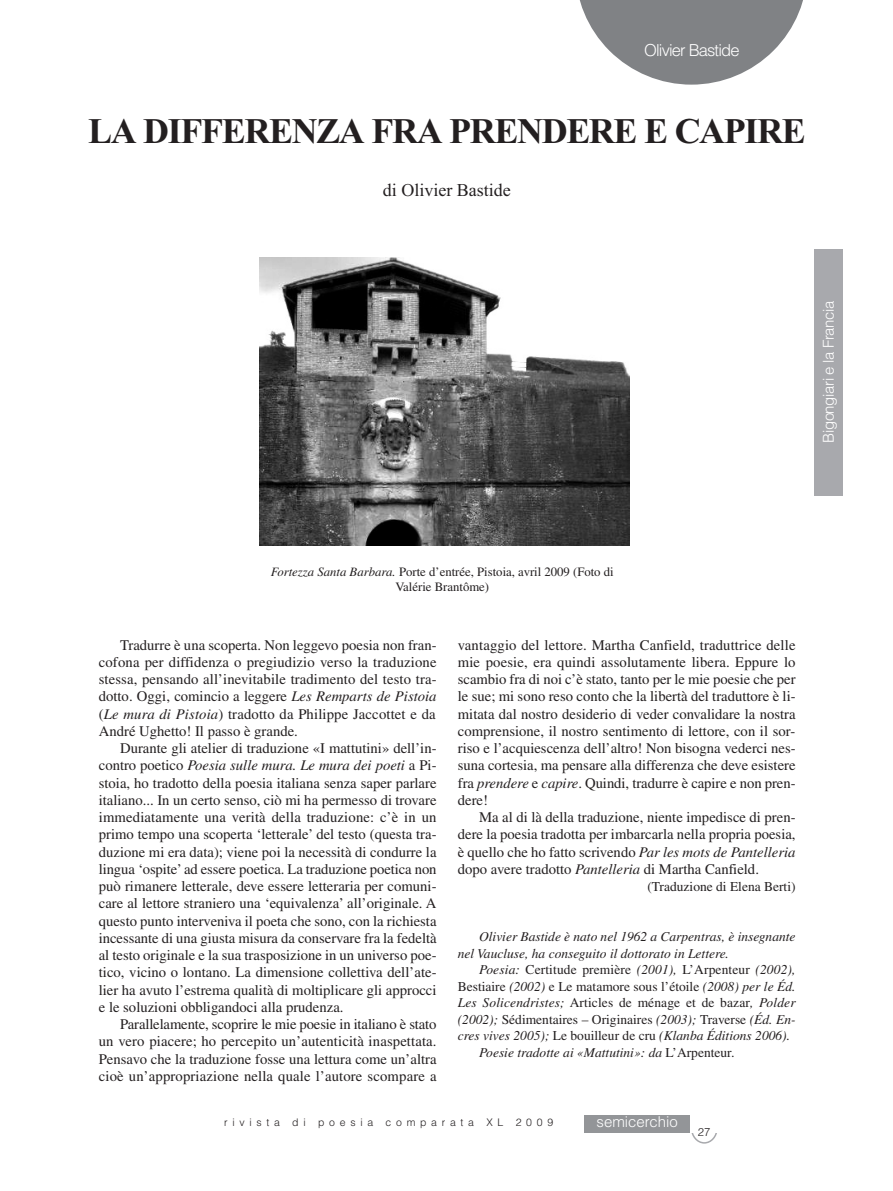
<style>
.page{position:relative;width:893px;height:1191px;background:#fff}
.page>*{position:absolute;margin:0;border:0;box-sizing:border-box;transform-origin:0 0}
.t1{font:700 36px "Times New Roman";letter-spacing:-.04em;color:#231f20}
.t2{font:18px "Times New Roman";color:#231f20}
.t3{font:300 16.5px "Helvetica";letter-spacing:-.05em;color:#fff}
.t4{font:300 15px "Helvetica";letter-spacing:-.025em;color:#fff}
.t5{font:300 15px "Helvetica";color:#fff}
.t6{font:14.7px/17.2px "Times";color:#231f20;text-align:justify}
.t7{font:italic 13.5px/16.5px "Times";color:#231f20}
.t8{font:13.5px "Times";color:#231f20}
.t9{font:12.75px/15px "Times";color:#231f20;text-align:center}
.t10{font:300 11.25px "Helvetica";color:#231f20}
.t11{font:300 10.5px "Helvetica";letter-spacing:.45em;color:#231f20}
.s1{font-style:italic}
.s2{font-style:normal}
</style>
<div class="page">
<svg style="left:579px;top:0;width:224px;height:85px"></svg>
<div style="left:814px;top:249px;width:29px;height:246px;background:#a8a9ad"></div>
<div style="left:584px;top:1115px;width:106px;height:17px;background:#939598"></div>
<svg style="left:691px;top:1133px;width:26px;height:10px"></svg>
<img style="left:260px;top:258px;width:369px;height:287px">
<p class="t3" style="left:644px;top:40px;width:97px">Olivier Bastide</p>
<h1 class="t1" style="left:88px;top:110px;width:719px">LA DIFFERENZA FRA PRENDERE E CAPIRE</h1>
<p class="t2" style="left:383px;top:180px;width:129px">di Olivier Bastide</p>
<p class="t4" style="left:820px;top:443px;width:144px;rotate:-90deg">Bigongiari e la Francia</p>
<p class="t9" style="left:271px;top:565px;width:344px"><span class="s1">Fortezza Santa Barbara.</span> Porte d’entrée, Pistoia, avril 2009 (Foto di<br>Valérie Brantôme)</p>
<p class="t6" style="left:99px;top:637px;width:339px;text-indent:21px">Tradurre è una scoperta. Non leggevo poesia non fran&shy;cofona per diffidenza o pregiudizio verso la traduzione stessa, pensando all’inevitabile tradimento del testo tra&shy;dotto. Oggi, comincio a leggere <span class="s1">Les Remparts de Pistoia </span>(<span class="s1">Le mura di Pistoia</span>) tradotto da Philippe Jaccottet e da André Ughetto! Il passo è grande.</p>
<p class="t6" style="left:99px;top:741px;width:339px;text-indent:21px">Durante gli atelier di traduzione «I mattutini» dell’in&shy;contro poetico <span class="s1">Poesia sulle mura. Le mura dei poeti</span> a Pi&shy;stoia, ho tradotto della poesia italiana senza saper parlare italiano... In un certo senso, ciò mi ha permesso di trovare immediatamente una verità della traduzione: c’è in un primo tempo una scoperta ‘letterale’ del testo (questa tra&shy;duzione mi era data); viene poi la necessità di condurre la lingua ‘ospite’ ad essere poetica. La traduzione poetica non può rimanere letterale, deve essere letteraria per comuni&shy;care al lettore straniero una ‘equivalenza’ all’originale. A questo punto interveniva il poeta che sono, con la richiesta incessante di una giusta misura da conservare fra la fedeltà al testo originale e la sua trasposizione in un universo poe&shy;tico, vicino o lontano. La dimensione collettiva dell’ate&shy;lier ha avuto l’estrema qualità di moltiplicare gli approcci e le soluzioni obbligandoci alla prudenza.</p>
<p class="t6" style="left:99px;top:1017px;width:339px;text-indent:21px">Parallelamente, scoprire le mie poesie in italiano è stato un vero piacere; ho percepito un’autenticità inaspettata.<br>Pensavo che la traduzione fosse una lettura come un’altra cioè un’appropriazione nella quale l’autore scompare a</p>
<p class="t6" style="left:458px;top:637px;width:339px">vantaggio del lettore. Martha Canfield, traduttrice delle mie poesie, era quindi assolutamente libera. Eppure lo scambio fra di noi c’è stato, tanto per le mie poesie che per le sue; mi sono reso conto che la libertà del traduttore è li&shy;mitata dal nostro desiderio di veder convalidare la nostra comprensione, il nostro sentimento di lettore, con il sor&shy;riso e l’acquiescenza dell’altro! Non bisogna vederci nes&shy;suna cortesia, ma pensare alla differenza che deve esistere fra <span class="s1">prendere</span> e <span class="s1">capire</span>. Quindi, tradurre è capire e non pren&shy;dere!</p>
<p class="t6" style="left:458px;top:810px;width:339px;text-indent:21px">Ma al di là della traduzione, niente impedisce di pren&shy;dere la poesia tradotta per imbarcarla nella propria poesia, è quello che ho fatto scrivendo <span class="s1">Par les mots de Pantelleria </span>dopo avere tradotto <span class="s1">Pantelleria</span> di Martha Canfield.</p>
<p class="t8" style="left:647px;top:882px;width:150px">(Traduzione di Elena Berti)</p>
<p class="t7" style="left:458px;top:930px;width:339px;text-indent:21px">Olivier Bastide è nato nel 1962 a Carpentras, è insegnante nel Vaucluse, ha conseguito il dottorato in Lettere.</p>
<p class="t8" style="left:479px;top:965px;width:318px"><span class="s1">Poesia:</span> Certitude première <span class="s1">(2001),</span> L’Arpenteur <span class="s1">(2002),</span></p>
<p class="t8" style="left:458px;top:981px;width:339px">Bestiaire <span class="s1">(2002)</span> e Le matamore sous l’étoile <span class="s1">(2008) per le Éd.</span></p>
<p class="t7" style="left:458px;top:996px;width:339px">Les Solicendristes; <span class="s2">Articles de ménage et de bazar</span>, Polder</p>
<p class="t8" style="left:458px;top:1014px;width:339px"><span class="s1">(2002);</span> Sédimentaires – Originaires <span class="s1">(2003);</span> Traverse <span class="s1">(Éd. En-</span></p>
<p class="t7" style="left:458px;top:1029px;width:334px">cres vives 2005); <span class="s2">Le bouilleur de cru</span> (Klanba Éditions 2006).</p>
<p class="t7" style="left:479px;top:1045px;width:257px">Poesie tradotte ai «Mattutini»: da <span class="s2">L’Arpenteur</span>.</p>
<p class="t11" style="left:224px;top:1115px;width:331px">rivista di poesia comparata XL 2009</p>
<p class="t5" style="left:597px;top:1113px;width:83px">semicerchio</p>
<p class="t10" style="left:698px;top:1125px;width:14px">27</p>
</div>
